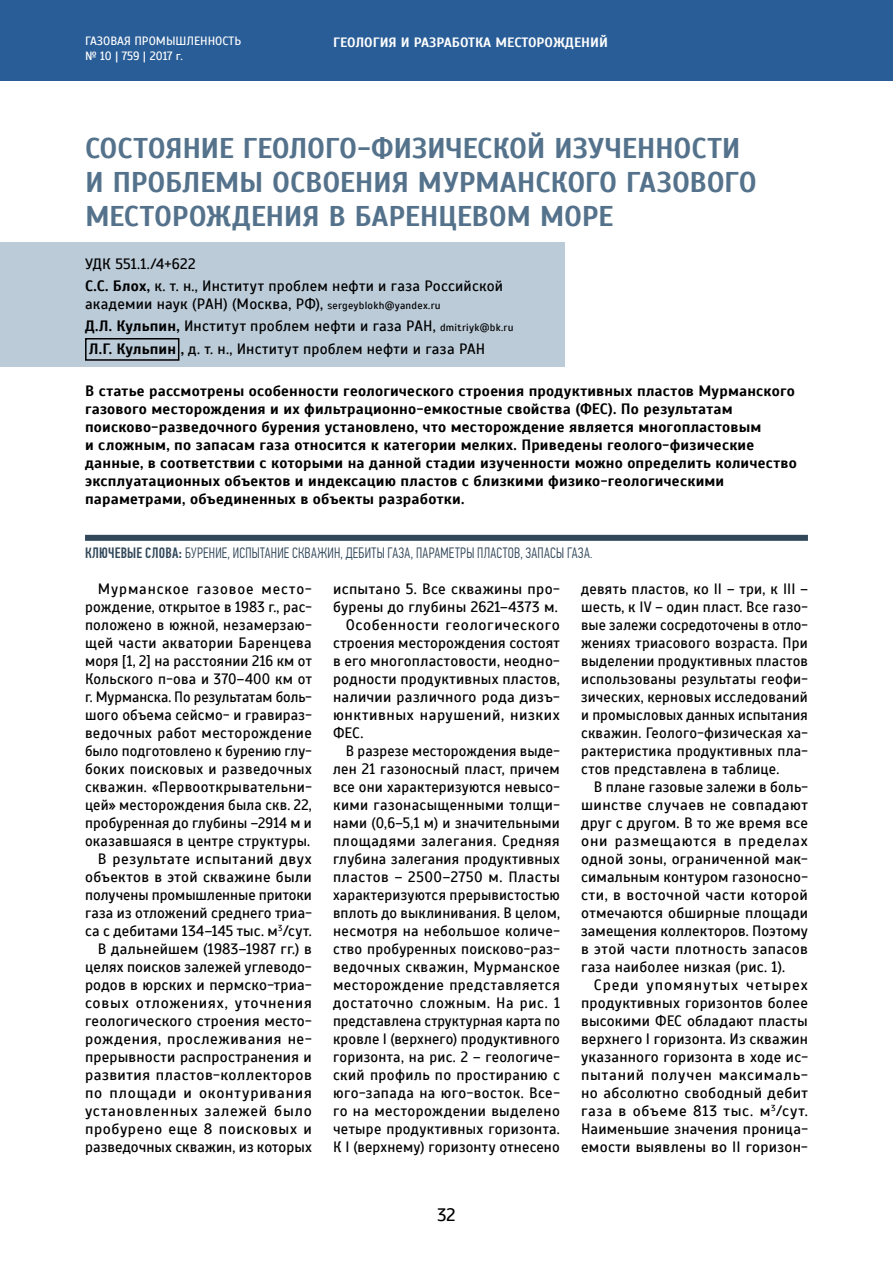
<style>
.page{position:relative;width:893px;height:1263px;background:#fff}
.page>*{position:absolute;margin:0;border:0;box-sizing:border-box;transform-origin:0 0}
.t1{font:700 28.5px/34.2px "Scada";letter-spacing:-.01em;color:#54728b}
.t2{font:18px "Scada";color:#000}
.t3{font:15px/18px "Scada";letter-spacing:.02em;color:#000;text-align:justify}
.t4{font:700 15px/18px "Scada";letter-spacing:.015em;color:#000}
.t5{font:300 15px "PF Din Text Comp Pro";letter-spacing:.02em;color:#32485a}
.t6{font:15px "Scada";letter-spacing:.02em;color:#000;scale:.96 1}
.t7{font:15px "Scada";letter-spacing:.04em;color:#000}
.t8{font:15px "Scada";color:#000;scale:.95 1}
.t9{font:700 13.5px "Scada";color:#fff}
.t10{font:12px/14.4px "Scada";color:#fff}
.s1{font-weight:700}
.s2{font-size:10.5px}
.s3{font-weight:500}
</style>
<div class="page">
<div style="left:0;top:0;width:893px;height:81px;background:#295d97"></div>
<div style="left:85px;top:535px;width:723px;height:6px;background:#32485a"></div>
<div style="left:0;top:242px;width:564px;height:124px;background:#bbcbd8"></div>
<div style="left:85px;top:338px;width:94px;height:23px;border:2px solid #000"></div>
<p class="t10" style="left:85px;top:34px;width:158px">ГАЗОВАЯ ПРОМЫШЛЕННОСТЬ № 10 | 759 | 2017 г.</p>
<p class="t9" style="left:333px;top:34px;width:276px">ГЕОЛОГИЯ И РАЗРАБОТКА МЕСТОРОЖДЕНИЙ</p>
<h1 class="t1" style="left:85px;top:131px;width:673px">СОСТОЯНИЕ ГЕОЛОГО-ФИЗИЧЕСКОЙ ИЗУЧЕННОСТИ<br>И ПРОБЛЕМЫ ОСВОЕНИЯ МУРМАНСКОГО ГАЗОВОГО<br>МЕСТОРОЖДЕНИЯ В БАРЕНЦЕВОМ МОРЕ</h1>
<p class="t3" style="left:85px;top:253px;width:420px;line-height:22.2px">УДК 551.1./4+622<br><span class="s1">С.С. Блох,</span> к. т. н., Институт проблем нефти и газа Российской</p>
<p class="t3" style="left:85px;top:293px;width:430px;line-height:22.2px;text-align:left">академии наук (РАН) (Москва, РФ), <span class="s2">sergeyblokh@yandex.ru<br></span><span class="s1">Д.Л. Кульпин,</span> Институт проблем нефти и газа РАН, <span class="s2">dmitriyk@bk.ru<br></span><span class="s1">Л.Г. Кульпин ,</span> д. т. н., Институт проблем нефти и газа РАН</p>
<p class="t4" style="left:85px;top:382px;width:713px">В статье рассмотрены особенности геологического строения продуктивных пластов Мурманского газового месторождения и их фильтрационно-емкостные свойства (ФЕС). По результатам поисково-разведочного бурения установлено, что месторождение является многопластовым<br>и сложным, по запасам газа относится к категории мелких. Приведены геолого-физические данные, в соответствии с которыми на данной стадии изученности можно определить количество эксплуатационных объектов и индексацию пластов с близкими физико-геологическими параметрами, объединенных в объекты разработки.</p>
<p class="t5" style="left:85px;top:544px;width:509px"><span class="s3">КЛЮЧЕВЫЕ СЛОВА:</span> БУРЕНИЕ, ИСПЫТАНИЕ СКВАЖИН, ДЕБИТЫ ГАЗА, ПАРАМЕТРЫ ПЛАСТОВ, ЗАПАСЫ ГАЗА.</p>
<p class="t3" style="left:85px;top:580px;width:228px;text-align:right">Мурманское газовое место&shy;рождение, открытое в 1983 г., рас&shy;положено в южной, незамерзаю&shy;щей части акватории Баренцева моря [1, 2] на расстоянии 216 км от<br>Кольского п-ова и 370–400 км от г. Мурманска. По результатам боль&shy;шого объема сейсмо- и гравираз&shy;ведочных работ месторождение было подготовлено к бурению глу&shy;боких поисковых и разведочных скважин. «Первооткрывательни&shy;цей» месторождения была скв. 22, пробуренная до глубины –2914 м и оказавшаяся в центре структуры.<br>В результате испытаний двух объектов в этой скважине были получены промышленные притоки газа из отложений среднего триа&shy;са с дебитами 134–145 тыс. м<sup>3</sup>/сут.<br>В дальнейшем (1983–1987 гг.) в целях поисков залежей углеводо&shy;родов в юрских и пермско-триа&shy;совых отложениях, уточнения геологического строения место&shy;рождения, прослеживания не&shy;прерывности распространения и развития пластов-коллекторов по площади и оконтуривания установленных залежей было пробурено еще 8 поисковых и разведочных скважин, из которых</p>
<p class="t3" style="left:333px;top:580px;width:228px">испытано 5. Все скважины про-</p>
<p class="t3" style="left:333px;top:598px;width:226px">бурены до глубины 2621–4373 м.</p>
<p class="t7" style="left:346px;top:616px;width:216px">Особенности геологического</p>
<p class="t3" style="left:333px;top:634px;width:228px">строения месторождения состоят</p>
<p class="t3" style="left:333px;top:652px;width:228px">в его многопластовости, неодно-</p>
<p class="t3" style="left:333px;top:670px;width:228px">родности продуктивных пластов,</p>
<p class="t3" style="left:333px;top:688px;width:228px">наличии различного рода дизъ-</p>
<p class="t3" style="left:333px;top:706px;width:228px">юнктивных нарушений, низких</p>
<p class="t3" style="left:333px;top:724px;width:32px">ФЕС.</p>
<p class="t6" style="left:346px;top:742px;width:224px">В разрезе месторождения выде-</p>
<p class="t3" style="left:333px;top:760px;width:228px">лен 21 газоносный пласт, причем</p>
<p class="t3" style="left:333px;top:778px;width:228px">все они характеризуются невысо-</p>
<p class="t3" style="left:333px;top:796px;width:228px">кими газонасыщенными толщи-</p>
<p class="t3" style="left:333px;top:814px;width:228px">нами (0,6–5,1 м) и значительными</p>
<p class="t3" style="left:333px;top:832px;width:228px">площадями залегания. Средняя</p>
<p class="t3" style="left:333px;top:850px;width:228px">глубина залегания продуктивных</p>
<p class="t3" style="left:333px;top:868px;width:228px">пластов – 2500–2750 м. Пласты</p>
<p class="t3" style="left:333px;top:886px;width:228px">характеризуются прерывистостью</p>
<p class="t6" style="left:333px;top:904px;width:238px">вплоть до выклинивания. В целом,</p>
<p class="t3" style="left:333px;top:922px;width:228px">несмотря на небольшое количе-</p>
<p class="t3" style="left:333px;top:940px;width:228px">ство пробуренных поисково-раз-</p>
<p class="t3" style="left:333px;top:958px;width:228px">ведочных скважин, Мурманское</p>
<p class="t3" style="left:333px;top:976px;width:228px">месторождение представляется</p>
<p class="t7" style="left:333px;top:994px;width:228px">достаточно сложным. На рис. 1</p>
<p class="t8" style="left:333px;top:1012px;width:240px">представлена структурная карта по</p>
<p class="t3" style="left:333px;top:1030px;width:228px">кровле I (верхнего) продуктивного</p>
<p class="t3" style="left:333px;top:1048px;width:228px">горизонта, на рис. 2 – геологиче-</p>
<p class="t3" style="left:333px;top:1066px;width:228px">ский профиль по простиранию с</p>
<p class="t3" style="left:333px;top:1084px;width:228px">юго-запада на юго-восток. Все-</p>
<p class="t3" style="left:333px;top:1102px;width:228px">го на месторождении выделено</p>
<p class="t3" style="left:333px;top:1120px;width:228px">четыре продуктивных горизонта.</p>
<p class="t3" style="left:333px;top:1138px;width:228px">К I (верхнему) горизонту отнесено</p>
<p class="t2" style="left:437px;top:1204px;width:20px">32</p>
<p class="t3" style="left:581px;top:580px;width:228px">девять пластов, ко II – три, к III – шесть, к IV – один пласт. Все газо&shy;вые залежи сосредоточены в отло&shy;жениях триасового возраста. При выделении продуктивных пластов использованы результаты геофи&shy;зических, керновых исследований и промысловых данных испытания скважин. Геолого-физическая ха&shy;рактеристика продуктивных пла&shy;стов представлена в таблице.</p>
<p class="t3" style="left:581px;top:778px;width:228px;text-indent:13px">В плане газовые залежи в боль&shy;шинстве случаев не совпадают друг с другом. В то же время все они размещаются в пределах одной зоны, ограниченной мак&shy;симальным контуром газоносно&shy;сти, в восточной части которой отмечаются обширные площади замещения коллекторов. Поэтому в этой части плотность запасов газа наиболее низкая (рис. 1).</p>
<p class="t3" style="left:581px;top:976px;width:228px;text-indent:13px">Среди упомянутых четырех продуктивных горизонтов более высокими ФЕС обладают пласты верхнего I горизонта. Из скважин указанного горизонта в ходе ис&shy;пытаний получен максималь&shy;но абсолютно свободный дебит газа в объеме 813 тыс. м<sup>3</sup>/сут.<br>Наименьшие значения проница&shy;емости выявлены во II горизон-</p>
</div>
